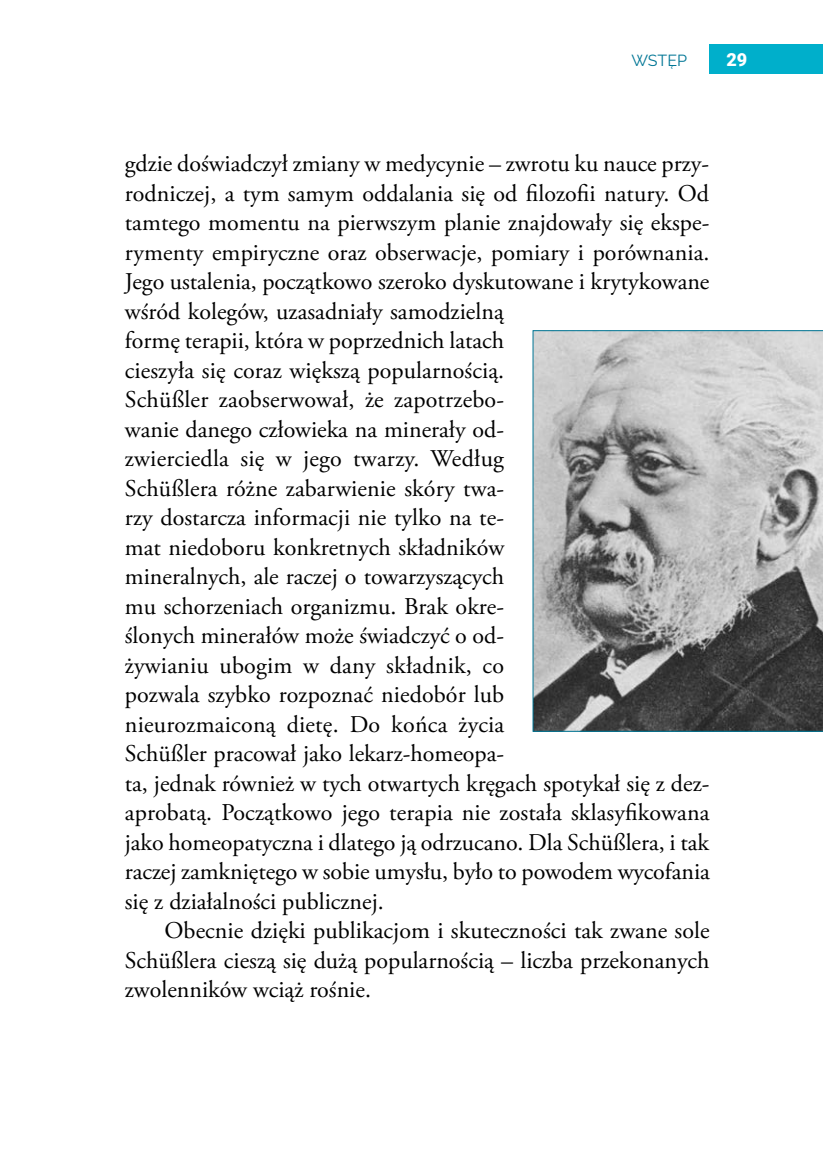
<style>
.page{position:relative;width:823px;height:1163px;background:#fff}
.page>*{position:absolute;margin:0;border:0;box-sizing:border-box;transform-origin:0 0}
.t1{font:24px/29.4px "Adobe Garamond Pro";color:#000}
.t2{font:900 18px "Roboto";color:#fff}
.t3{font:16px "Raleway";color:#007695}
</style>
<div class="page">
<svg style="left:532px;top:330px;width:290px;height:401px;background:#979d9e"></svg>
<div style="left:709px;top:44px;width:113px;height:30px;background:#00afcb"></div>
<p class="t3" style="left:631px;top:51px;width:55px">WSTĘP</p>
<p class="t2" style="left:726px;top:47px;width:22px">29</p>
<p class="t1" style="left:125px;top:150px;width:586px">gdzie doświadczył zmiany w medycynie – zwrotu ku nauce przy&shy;rodniczej, a tym samym oddalania się od filozofii natury. Od tamtego momentu na pierwszym planie znajdowały się ekspe&shy;rymenty empiryczne oraz obserwacje, pomiary i porównania.<br>Jego ustalenia, początkowo szeroko dyskutowane i krytykowane wśród kolegów, uzasadniały samodzielną<br>formę terapii, która w poprzednich latach<br>cieszyła się coraz większą popularnością.<br>Schüßler zaobserwował, że zapotrzebo-<br>wanie danego człowieka na minerały od-<br>zwierciedla się w jego twarzy. Według<br>Schüßlera różne zabarwienie skóry twa-<br>rzy dostarcza informacji nie tylko na te-<br>mat niedoboru konkretnych składników<br>mineralnych, ale raczej o towarzyszących<br>mu schorzeniach organizmu. Brak okre-<br>ślonych minerałów może świadczyć o od-<br>żywianiu ubogim w dany składnik, co<br>pozwala szybko rozpoznać niedobór lub<br>nieurozmaiconą dietę. Do końca życia<br>Schüßler pracował jako lekarz-homeopa-<br>ta, jednak również w tych otwartych kręgach spotykał się z dez&shy;aprobatą. Początkowo jego terapia nie została sklasyfikowana jako homeopatyczna i dlatego ją odrzucano. Dla Schüßlera, i tak raczej zamkniętego w sobie umysłu, było to powodem wycofania się z działalności publicznej.</p>
<p class="t1" style="left:125px;top:916px;width:586px;text-align:justify;text-indent:40px">Obecnie dzięki publikacjom i skuteczności tak zwane sole Schüßlera cieszą się dużą popularnością – liczba przekonanych zwolenników wciąż rośnie.</p>
</div>
